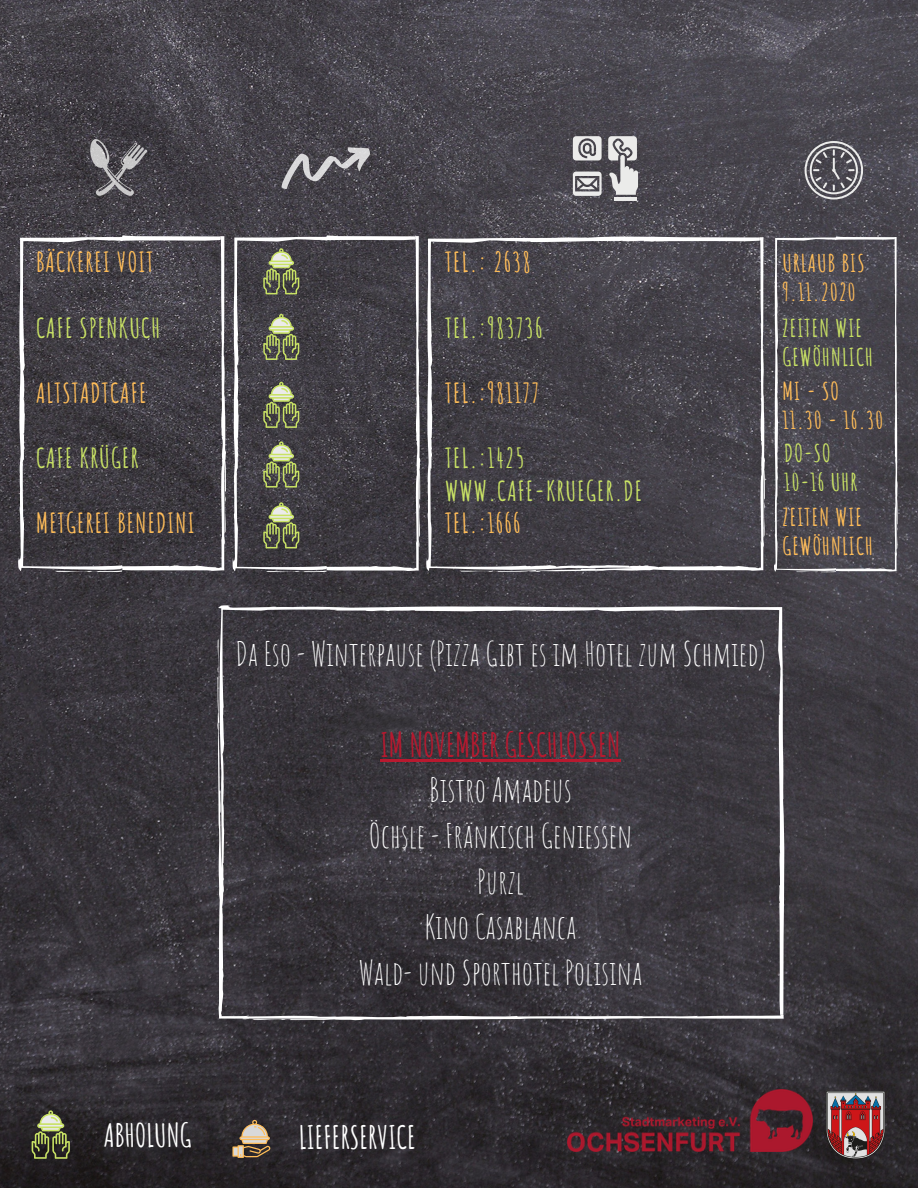
<style>
.page{position:relative;width:918px;height:1188px;background:#fff}
.page>*{position:absolute;margin:0;border:0;box-sizing:border-box;transform-origin:0 0}
.t1{font:32.7px/45.6px "Amatic SC";color:#fff;text-align:center}
.t2{font:700 32.7px "Amatic SC";color:#b8192f}
.t3{font:700 31.5px "Amatic SC";color:#fff}
.t4{font:700 27px "Amatic SC";letter-spacing:.04em;color:#ffbd59}
.t5{font:700 27px/32.7px "Amatic SC";letter-spacing:.04em;color:#c9e265}
.t6{font:700 24px/29.2px "Amatic SC";letter-spacing:.04em;color:#ffbd59}
.t7{font:700 24px/29.2px "Amatic SC";letter-spacing:.04em;color:#c9e265}
</style>
<div class="page">
<img style="left:0;top:0;width:918px;height:1188px">
<svg style="left:18px;top:234px;width:208px;height:340px;background:#4a474e"></svg>
<svg style="left:233px;top:234px;width:187px;height:340px;background:#4b484e"></svg>
<svg style="left:426px;top:236px;width:339px;height:338px;background:#4b484f"></svg>
<svg style="left:232px;top:1120px;width:39px;height:38px"></svg>
<svg style="left:32px;top:1110px;width:38px;height:49px;background:#676c49"></svg>
<svg style="left:263px;top:248px;width:36px;height:46px;background:#787e5d"></svg>
<svg style="left:263px;top:314px;width:36px;height:46px;background:#7a805e"></svg>
<svg style="left:263px;top:441px;width:36px;height:47px;background:#787e5d"></svg>
<svg style="left:90px;top:139px;width:57px;height:57px;background:#6c696e"></svg>
<svg style="left:282px;top:147px;width:88px;height:42px;background:#6d6a70"></svg>
<hr style="left:615px;top:197px;width:22px;height:3px;background:#ebebea">
<svg style="left:608px;top:136px;width:30px;height:59px;background:#b1b0b2"></svg>
<svg style="left:573px;top:172px;width:29px;height:24px"></svg>
<svg style="left:573px;top:136px;width:29px;height:25px"></svg>
<svg style="left:774px;top:236px;width:124px;height:337px;background:#514e56"></svg>
<svg style="left:805px;top:141px;width:58px;height:59px;background:#716f75"></svg>
<svg style="left:263px;top:502px;width:36px;height:46px;background:#757b5a"></svg>
<svg style="left:216px;top:605px;width:569px;height:415px;background:#403d43"></svg>
<img style="left:826px;top:1090px;width:59px;height:70px">
<hr style="left:380px;top:759px;width:241px;height:2px;background:#b8192f">
<img style="left:568px;top:1090px;width:244px;height:61px">
<svg style="left:263px;top:382px;width:36px;height:46px;background:#787e5d"></svg>
<p class="t4" style="left:36px;top:245px;width:119px">BÄCKEREI VOIT</p>
<p class="t5" style="left:36px;top:311px;width:126px">CAFE SPENKUCH</p>
<p class="t4" style="left:445px;top:245px;width:87px">TEL.: 2638</p>
<p class="t5" style="left:445px;top:311px;width:99px">TEL.:983736</p>
<p class="t6" style="left:782px;top:248px;width:84px">URLAUB BIS<br>9.11.2020</p>
<p class="t7" style="left:782px;top:313px;width:92px">ZEITEN WIE<br>GEWÖHNLICH</p>
<p class="t4" style="left:36px;top:375px;width:112px">ALTSTADTCAFE</p>
<p class="t4" style="left:445px;top:376px;width:96px">TEL.:981177</p>
<p class="t6" style="left:782px;top:376px;width:102px">MI - SO<br>11.30 - 16.30</p>
<p class="t5" style="left:36px;top:441px;width:104px">CAFE KRÜGER</p>
<p class="t4" style="left:36px;top:506px;width:160px">METGEREI BENEDINI</p>
<p class="t5" style="left:445px;top:441px;width:199px">TEL.:1425<br>WWW.CAFE-KRUEGER.DE</p>
<p class="t4" style="left:445px;top:506px;width:77px">TEL.:1666</p>
<p class="t7" style="left:784px;top:438px;width:74px">DO-SO<br>10-16 UHR</p>
<p class="t6" style="left:782px;top:502px;width:92px">ZEITEN WIE<br>GEWÖHNLICH</p>
<p class="t1" style="left:235px;top:630px;width:532px">Da Eso - Winterpause (Pizza Gibt es im Hotel zum Schmied)</p>
<p class="t2" style="left:380px;top:724px;width:242px">IM NOVEMBER GESCHLOSSEN</p>
<p class="t1" style="left:359px;top:767px;width:285px">Bistro Amadeus<br>Öchsle - Fränkisch Geniessen<br>Purzl<br>Kino Casablanca<br>Wald- und Sporthotel Polisina</p>
<p class="t3" style="left:104px;top:1115px;width:89px">ABHOLUNG</p>
<p class="t3" style="left:299px;top:1117px;width:118px">LIEFERSERVICE</p>
</div>
